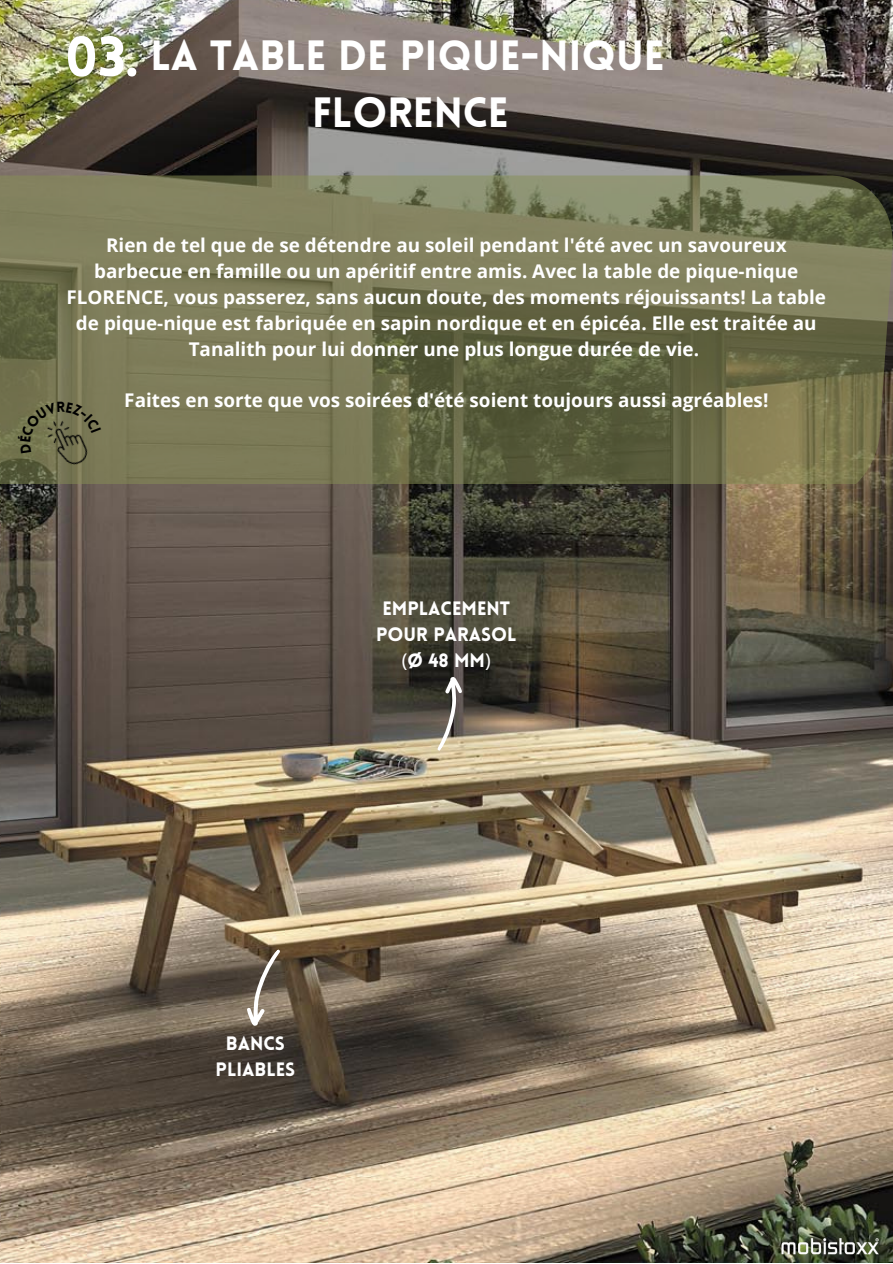
<style>
.page{position:relative;width:893px;height:1264px;background:#fff}
.page>*{position:absolute;margin:0;border:0;box-sizing:border-box;transform-origin:0 0}
.t1{font:900 41.4px/57.3px "Lovelo";color:#fff}
.t2{font:700 18.9px/25.8px "Open Sans";color:#fff;text-align:center}
.t3{font:900 18.9px/25.8px "Lovelo";color:#fff;text-align:center}
.s1{font-size:55.35px}
.s2{font-family:"Noto Sans";font-weight:400}
</style>
<div class="page">
<img style="left:0;top:0;width:892px;height:1262px">
<img style="left:774px;top:1233px;width:111px;height:27px">
<svg style="left:0;top:175px;width:892px;height:309px;background:#737451"></svg>
<svg style="left:410px;top:674px;width:72px;height:77px;background:#6c655a"></svg>
<svg style="left:226px;top:948px;width:80px;height:80px;background:#736656"></svg>
<img style="left:34px;top:453px;width:66px;height:20px">
<svg style="left:18px;top:401px;width:83px;height:52px;background:#737350"></svg>
<h1 class="t1" style="left:312px;top:31px;width:354px;text-indent:-247px"><span class="s1">03.</span> LA TABLE DE PIQUE-NIQUE<br>FLORENCE</h1>
<p class="t2" style="left:67px;top:232px;width:761px">Rien de tel que de se détendre au soleil pendant l'été avec un savoureux barbecue en famille ou un apéritif entre amis. Avec la table de pique-nique FLORENCE, vous passerez, sans aucun doute, des moments réjouissants! La table de pique-nique est fabriquée en sapin nordique et en épicéa. Elle est traitée au Tanalith pour lui donner une plus longue durée de vie.</p>
<p class="t2" style="left:124px;top:387px;width:645px">Faites en sorte que vos soirées d'été soient toujours aussi agréables!</p>
<p class="t3" style="left:376px;top:598px;width:142px">EMPLACEMENT<br>POUR PARASOL <span class="s2">(</span>Ø 48 MM<span class="s2">)</span></p>
<p class="t3" style="left:216px;top:1032px;width:81px">BANCS<br>PLIABLES</p>
</div>
